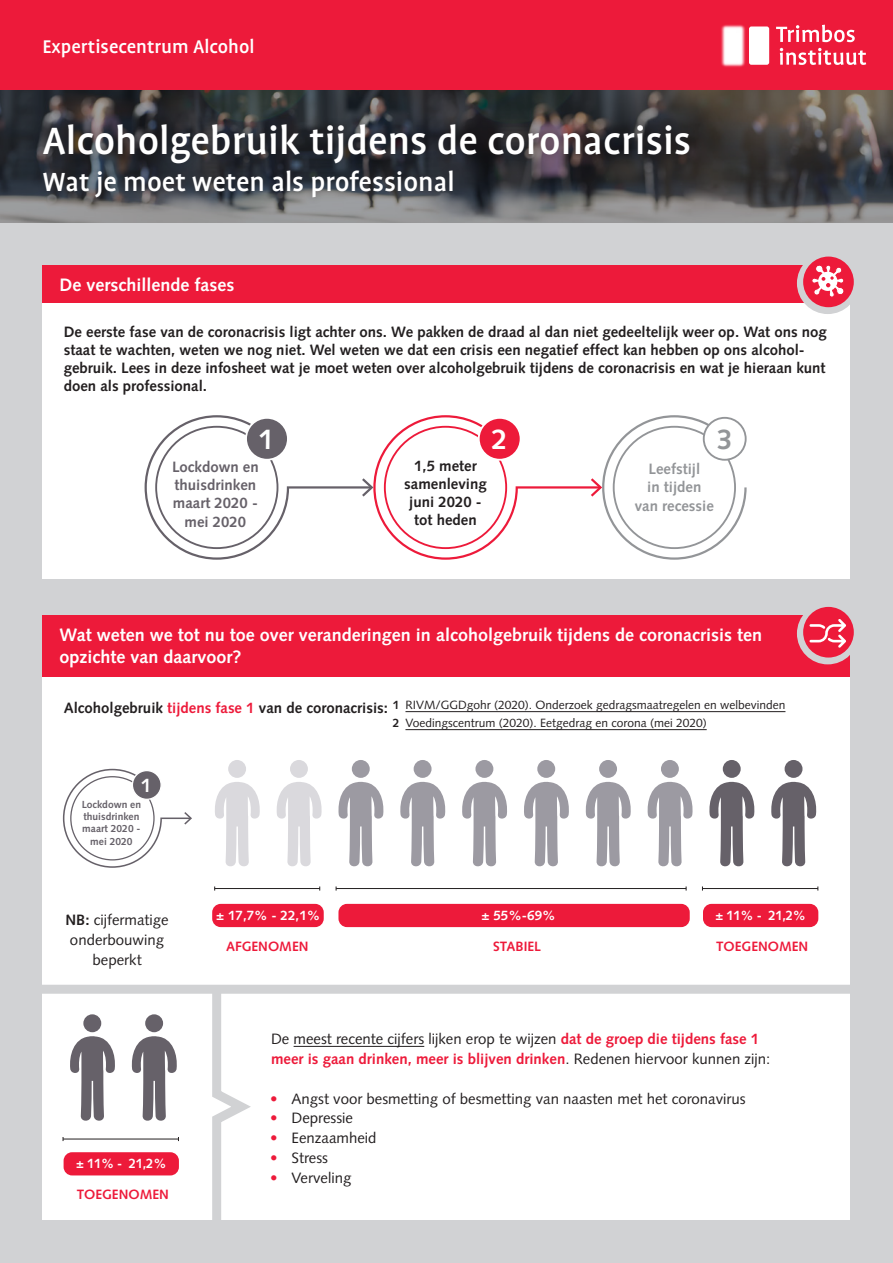
<style>
.page{position:relative;width:893px;height:1263px;background:#fff}
.page>*{position:absolute;margin:0;border:0;box-sizing:border-box;transform-origin:0 0}
._00-Kop{font:500 43.5px "Profile Pro";color:#fff}
._00-Kop-2{font:500 30px "Profile Pro";color:#fff}
.Brood{font:700 28.2px "Syntax LT Std";color:#fff}
.Brood-2{font:700 28.2px "Syntax LT Std";color:#939598}
._00-Kop-3{font:500 21px "Profile Pro";color:#fff}
.Brood-3{font:700 19.35px "Syntax LT Std";color:#fff}
.Wit_kopje_in_rode_ba{font:700 18px/21.6px "Syntax LT Std";color:#fff}
.Brood-4{font:700 15px/18px "Syntax LT Std";color:#231f20;text-align:center}
.Brood-5{font:15px/19.8px "Syntax LT Std";color:#231f20}
.Brood-6{font:700 15px/18px "Syntax LT Std";color:#666169}
.Brood-7{font:700 15px/18.5px "Syntax LT Std";color:#939598;text-align:center}
.Brood-8{font:700 13.5px "Syntax LT Std";letter-spacing:-.01em;color:#fff}
.Brood-9{font:700 13.5px "Syntax LT Std";color:#ed1a3a}
.Brood-10{font:12px "Syntax LT Std";color:#231f20}
.Brood-11{font:700 10.35px/12.3px "Syntax LT Std";color:#666169}
.s1{font-weight:700}
.s2{color:#ed1a3a}
.s3{font-weight:700;color:#ed1a3a}
</style>
<div class="page">
<div style="left:0;top:223px;width:893px;height:1040px;background:#d1d2d4"></div>
<svg style="left:0;top:89px;width:893px;height:134px"></svg>
<div style="left:0;top:0;width:893px;height:89px;background:#ed1a3a"></div>
<div style="left:43px;top:265px;width:762px;height:43px;background:#ed1a3a"></div>
<div style="left:43px;top:303px;width:807px;height:275px;background:#fff"></div>
<div style="left:43px;top:656px;width:807px;height:563px;background:#fff"></div>
<div style="left:797px;top:252px;width:62px;height:62px;background:#d1d2d4;border-radius:50%"></div>
<div style="left:803px;top:257px;width:51px;height:50px;background:#ed1a3a;border-radius:50%"></div>
<svg style="left:796px;top:25px;width:59px;height:17px"></svg>
<svg style="left:794px;top:48px;width:72px;height:17px"></svg>
<img style="left:721px;top:24px;width:73px;height:43px">
<div style="left:36px;top:116px;width:661px;height:89px;background:#231f20;opacity:.4"></div>
<svg style="left:145px;top:415px;width:602px;height:145px"></svg>
<div style="left:156px;top:427px;width:121px;height:121px;background:#fff;border-radius:50%"></div>
<div style="left:155px;top:426px;width:123px;height:123px;border:2px solid #666169;border-radius:50%"></div>
<div style="left:385px;top:427px;width:121px;height:121px;background:#fff;border-radius:50%"></div>
<div style="left:384px;top:426px;width:123px;height:123px;border:2px solid #ed1a3a;border-radius:50%"></div>
<div style="left:614px;top:427px;width:121px;height:121px;background:#fff;border-radius:50%"></div>
<div style="left:613px;top:426px;width:123px;height:123px;border:2px solid #939598;border-radius:50%"></div>
<div style="left:246px;top:418px;width:42px;height:42px;background:#666169;border-radius:50%"></div>
<div style="left:245px;top:417px;width:44px;height:44px;border:2px solid #fff;border-radius:50%"></div>
<div style="left:479px;top:418px;width:42px;height:42px;background:#ed1a3a;border-radius:50%"></div>
<div style="left:478px;top:417px;width:44px;height:44px;border:2px solid #fff;border-radius:50%"></div>
<div style="left:704px;top:418px;width:42px;height:42px;background:#fff;border-radius:50%"></div>
<div style="left:703px;top:417px;width:44px;height:44px;border:2px solid #939598;border-radius:50%"></div>
<div style="left:24px;top:985px;width:826px;height:9px;background:#d1d2d4"></div>
<hr style="left:294px;top:1046px;width:130px;height:1px;background:#231f20">
<svg style="left:63px;top:769px;width:129px;height:99px"></svg>
<div style="left:71px;top:777px;width:83px;height:83px;background:#fff;border-radius:50%"></div>
<div style="left:132px;top:770px;width:29px;height:29px;background:#666169;border-radius:50%"></div>
<div style="left:132px;top:770px;width:30px;height:30px;border:1px solid #fff;border-radius:50%"></div>
<div style="left:228px;top:760px;width:18px;height:18px;background:#dad9dd;border-radius:50%"></div>
<svg style="left:215px;top:782px;width:45px;height:85px"></svg>
<div style="left:414px;top:760px;width:18px;height:18px;background:#9c9aa2;border-radius:50%"></div>
<svg style="left:400px;top:782px;width:46px;height:85px"></svg>
<div style="left:599px;top:760px;width:18px;height:18px;background:#9c9aa2;border-radius:50%"></div>
<svg style="left:586px;top:782px;width:45px;height:85px"></svg>
<div style="left:290px;top:760px;width:18px;height:18px;background:#dad9dd;border-radius:50%"></div>
<svg style="left:277px;top:782px;width:45px;height:85px"></svg>
<div style="left:475px;top:760px;width:18px;height:18px;background:#9c9aa2;border-radius:50%"></div>
<svg style="left:462px;top:782px;width:45px;height:85px"></svg>
<div style="left:661px;top:760px;width:18px;height:18px;background:#9c9aa2;border-radius:50%"></div>
<svg style="left:648px;top:782px;width:45px;height:85px"></svg>
<div style="left:352px;top:760px;width:18px;height:18px;background:#9c9aa2;border-radius:50%"></div>
<svg style="left:338px;top:782px;width:46px;height:85px"></svg>
<div style="left:537px;top:760px;width:18px;height:18px;background:#9c9aa2;border-radius:50%"></div>
<svg style="left:524px;top:782px;width:45px;height:85px"></svg>
<div style="left:723px;top:760px;width:18px;height:18px;background:#666169;border-radius:50%"></div>
<svg style="left:709px;top:782px;width:46px;height:85px"></svg>
<div style="left:785px;top:760px;width:17px;height:18px;background:#666169;border-radius:50%"></div>
<svg style="left:771px;top:782px;width:46px;height:85px"></svg>
<hr style="left:215px;top:888px;width:105px;height:1px;background:#231f20">
<hr style="left:336px;top:888px;width:350px;height:1px;background:#231f20">
<hr style="left:702px;top:888px;width:116px;height:1px;background:#231f20">
<div style="left:212px;top:904px;width:112px;height:23px;background:#ed1a3a;border-radius:9px"></div>
<div style="left:703px;top:904px;width:115px;height:23px;background:#ed1a3a;border-radius:9px"></div>
<div style="left:338px;top:904px;width:352px;height:23px;background:#ed1a3a;border-radius:9px"></div>
<div style="left:83px;top:1014px;width:18px;height:18px;background:#666169;border-radius:50%"></div>
<svg style="left:70px;top:1036px;width:45px;height:85px"></svg>
<div style="left:145px;top:1014px;width:18px;height:18px;background:#666169;border-radius:50%"></div>
<svg style="left:132px;top:1036px;width:45px;height:85px"></svg>
<hr style="left:63px;top:1138px;width:115px;height:1px;background:#231f20">
<div style="left:64px;top:1152px;width:115px;height:23px;background:#ed1a3a;border-radius:9px"></div>
<svg style="left:208px;top:984px;width:53px;height:236px"></svg>
<svg style="left:811px;top:258px;width:33px;height:56px"></svg>
<div style="left:43px;top:615px;width:807px;height:62px;background:#ed1a3a"></div>
<div style="left:797px;top:603px;width:62px;height:61px;background:#d1d2d4;border-radius:50%"></div>
<div style="left:803px;top:607px;width:51px;height:50px;background:#ed1a3a;border-radius:50%"></div>
<svg style="left:809px;top:619px;width:37px;height:29px"></svg>
<hr style="left:405px;top:711px;width:380px;height:1px;background:#231f20">
<hr style="left:405px;top:729px;width:302px;height:1px;background:#231f20">
<p class="_00-Kop-3" style="left:43px;top:34px;width:214px">Expertisecentrum Alcohol</p>
<p class="_00-Kop" style="left:43px;top:115px;width:650px">Alcoholgebruik tijdens de coronacrisis</p>
<p class="_00-Kop-2" style="left:43px;top:165px;width:414px">Wat je moet weten als professional</p>
<p class="Wit_kopje_in_rode_ba" style="left:60px;top:274px;width:176px">De verschillende fases</p>
<p class="Brood-4" style="left:64px;top:323px;width:765px;text-align:left">De eerste fase van de coronacrisis ligt achter ons. We pakken de draad al dan niet gedeeltelijk weer op. Wat ons nog staat te wachten, weten we nog niet. Wel weten we dat een crisis een negatief effect kan hebben op ons alcohol&shy;gebruik. Lees in deze infosheet wat je moet weten over alcoholgebruik tijdens de coronacrisis en wat je hieraan kunt doen als professional.</p>
<p class="Brood" style="left:258px;top:423px;width:17px">1</p>
<p class="Brood" style="left:492px;top:423px;width:17px">2</p>
<p class="Brood-2" style="left:717px;top:423px;width:17px">3</p>
<p class="Brood-6" style="left:172px;top:458px;width:88px">Lockdown en thuisdrinken</p>
<p class="Brood-6" style="left:173px;top:494px;width:87px;line-height:18.8px;text-align:center">maart 2020 - mei 2020</p>
<p class="Brood-4" style="left:414px;top:457px;width:64px">1,5 meter</p>
<p class="Brood-4" style="left:404px;top:475px;width:84px">samenleving</p>
<p class="Brood-4" style="left:409px;top:493px;width:74px">juni 2020 - tot heden</p>
<p class="Brood-7" style="left:635px;top:459px;width:81px">Leefstijl<br>in tijden van recessie</p>
<p class="Wit_kopje_in_rode_ba" style="left:60px;top:624px;width:704px">Wat weten we tot nu toe over veranderingen in alcoholgebruik tijdens de coronacrisis ten opzichte van daarvoor?</p>
<p class="Brood-10" style="left:393px;top:698px;width:394px"><span class="s1">1</span> RIVM/GGDgohr (2020). Onderzoek gedragsmaatregelen en welbevinden</p>
<p class="Brood-10" style="left:393px;top:716px;width:315px"><span class="s1">2</span> Voedingscentrum (2020). Eetgedrag en corona (mei 2020)</p>
<p class="Brood-4" style="left:64px;top:699px;width:326px">Alcoholgebruik <span class="s2">tijdens fase 1</span> van de coronacrisis:</p>
<p class="Brood-3" style="left:141px;top:774px;width:12px">1</p>
<p class="Brood-11" style="left:82px;top:798px;width:61px">Lockdown en thuisdrinken</p>
<p class="Brood-11" style="left:82px;top:822px;width:60px;line-height:12.9px;text-align:center">maart 2020 - mei 2020</p>
<p class="Brood-5" style="left:65px;top:910px;width:105px;text-align:center"><span class="s1">NB:</span> cijfermatige onderbouwing beperkt</p>
<p class="Brood-8" style="left:76px;top:1156px;width:92px">± 11% - 21,2%</p>
<p class="Brood-9" style="left:77px;top:1187px;width:94px">TOEGENOMEN</p>
<p class="Brood-8" style="left:216px;top:907px;width:106px">± 17,7% - 22,1%</p>
<p class="Brood-8" style="left:482px;top:907px;width:76px">± 55%-69%</p>
<p class="Brood-8" style="left:716px;top:907px;width:92px">± 11% - 21,2%</p>
<p class="Brood-9" style="left:226px;top:938px;width:84px">AFGENOMEN</p>
<p class="Brood-9" style="left:493px;top:938px;width:49px">STABIEL</p>
<p class="Brood-9" style="left:716px;top:938px;width:94px">TOEGENOMEN</p>
<p class="Brood-5" style="left:271px;top:1029px;width:501px">De meest recente cijfers lijken erop te wijzen <span class="s3">dat de groep die tijdens fase 1 meer is gaan drinken, meer is blijven drinken</span>. Redenen hiervoor kunnen zijn:</p>
<p class="Brood-5" style="left:270px;top:1088px;width:477px"><span class="s2">•</span> Angst voor besmetting of besmetting van naasten met het coronavirus</p>
<p class="Brood-5" style="left:270px;top:1108px;width:84px"><span class="s2">•</span> Depressie</p>
<p class="Brood-5" style="left:270px;top:1128px;width:108px"><span class="s2">•</span> Eenzaamheid</p>
<p class="Brood-5" style="left:270px;top:1148px;width:59px"><span class="s2">•</span> Stress</p>
<p class="Brood-5" style="left:270px;top:1168px;width:83px"><span class="s2">•</span> Verveling</p>
</div>
